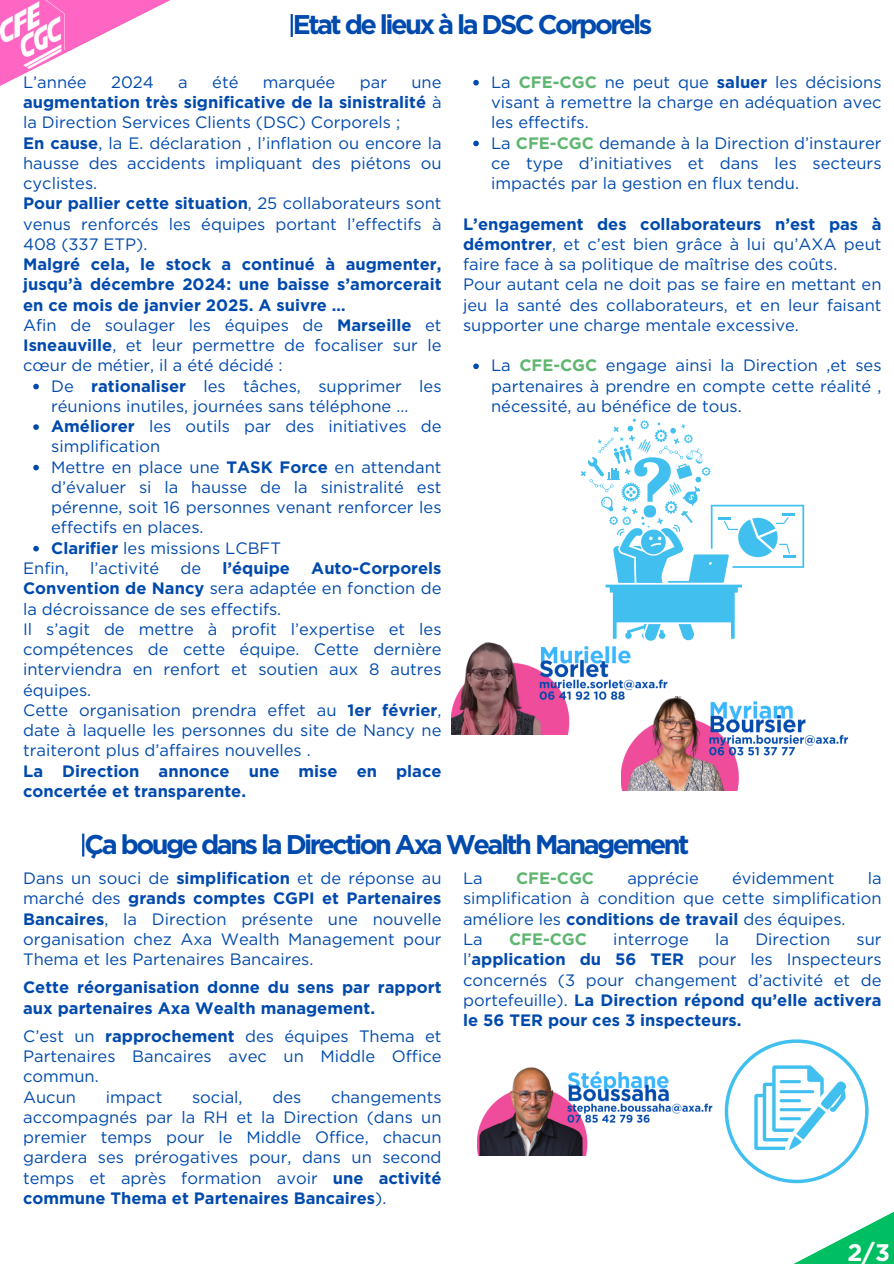
<style>
.page{position:relative;width:894px;height:1264px;background:#fff}
.page>*{position:absolute;margin:0;border:0;box-sizing:border-box;transform-origin:0 0}
.t1{font:700 27px "Gotham";letter-spacing:-.095em;color:#004aad}
.t2{font:700 24px "Gotham";color:#fff}
.t3{font:16.5px/20.2px "Gotham";color:#004aad;text-align:justify}
.t4{font:700 16.5px/20.2px "Gotham";color:#004aad;text-align:justify}
.t5{font:700 16.5px "Gotham";color:#5fb670}
.s1{font-weight:700}
.s2{font-weight:700;color:#5fb670}
.s3{font-weight:400}
</style>
<div class="page">
<svg style="left:0;top:0;width:170px;height:86px"></svg>
<img style="left:0;top:0;width:64px;height:69px">
<hr style="left:290px;top:14px;width:3px;height:23px;background:#004aad">
<img style="left:621px;top:701px;width:228px;height:89px">
<img style="left:452px;top:642px;width:259px;height:92px">
<img style="left:477px;top:1067px;width:236px;height:88px">
<hr style="left:82px;top:833px;width:2px;height:23px;background:#004aad">
<svg style="left:724px;top:1039px;width:169px;height:224px"></svg>
<svg style="left:581px;top:419px;width:223px;height:221px"></svg>
<svg style="left:33px;top:384px;width:6px;height:5px"></svg>
<svg style="left:33px;top:424px;width:6px;height:6px"></svg>
<svg style="left:33px;top:465px;width:6px;height:5px"></svg>
<svg style="left:33px;top:546px;width:6px;height:5px"></svg>
<svg style="left:473px;top:80px;width:5px;height:5px"></svg>
<svg style="left:473px;top:141px;width:5px;height:5px"></svg>
<svg style="left:473px;top:363px;width:5px;height:6px"></svg>
<p class="t1" style="left:293px;top:9px;width:361px">Etat de lieux à la DSC Corporels</p>
<p class="t3" style="left:23px;top:72px;width:65px">L’année</p>
<p class="t3" style="left:111px;top:72px;width:44px">2024</p>
<p class="t3" style="left:178px;top:72px;width:11px">a</p>
<p class="t3" style="left:212px;top:72px;width:28px">été</p>
<p class="t3" style="left:263px;top:72px;width:74px">marquée</p>
<p class="t3" style="left:360px;top:72px;width:29px">par</p>
<p class="t3" style="left:23px;top:72px;width:420px;text-indent:388px">une <span class="s1">augmentation très significative de la sinistralité</span> à la Direction Services Clients (DSC) Corporels ;</p>
<p class="t3" style="left:23px;top:132px;width:420px"><span class="s1">En cause</span>, la E. déclaration , l’inflation ou encore la hausse des accidents impliquant des piétons ou cyclistes.</p>
<p class="t3" style="left:23px;top:193px;width:420px"><span class="s1">Pour pallier cette situation</span>, 25 collaborateurs sont venus renforcés les équipes portant l’effectifs à 408 (337 ETP).</p>
<p class="t4" style="left:23px;top:254px;width:420px">Malgré cela, le stock a continué à augmenter, jusqu’à décembre 2024: une baisse s’amorcerait en ce mois de janvier 2025. A suivre …</p>
<p class="t3" style="left:23px;top:315px;width:420px">Afin de soulager les équipes de <span class="s1">Marseille</span> et <span class="s1">Isneauville</span>, et leur permettre de focaliser sur le cœur de métier, il a été décidé :</p>
<p class="t3" style="left:51px;top:375px;width:392px">De <span class="s1">rationaliser</span> les tâches, supprimer les réunions inutiles, journées sans téléphone …</p>
<p class="t3" style="left:51px;top:416px;width:392px"><span class="s1">Améliorer</span> les outils par des initiatives de simplification</p>
<p class="t3" style="left:51px;top:456px;width:392px">Mettre en place une <span class="s1">TASK Force</span> en attendant d’évaluer si la hausse de la sinistralité est pérenne, soit 16 personnes venant renforcer les effectifs en places.</p>
<p class="t3" style="left:51px;top:537px;width:231px"><span class="s1">Clarifier</span> les missions LCBFT</p>
<p class="t3" style="left:23px;top:558px;width:47px">Enfin,</p>
<p class="t3" style="left:90px;top:558px;width:70px">l’activité</p>
<p class="t3" style="left:180px;top:558px;width:22px">de</p>
<p class="t4" style="left:222px;top:558px;width:69px">l’équipe</p>
<p class="t3" style="left:23px;top:558px;width:420px;text-indent:288px"><span class="s1">Auto-Corporels Convention de Nancy</span> sera adaptée en fonction de la décroissance de ses effectifs.</p>
<p class="t3" style="left:23px;top:618px;width:420px">Il s’agit de mettre à profit l’expertise et les compétences de cette équipe. Cette dernière interviendra en renfort et soutien aux 8 autres équipes.</p>
<p class="t3" style="left:23px;top:699px;width:420px">Cette organisation prendra effet au <span class="s1">1er février</span>, date à laquelle les personnes du site de Nancy ne traiteront plus d’affaires nouvelles .</p>
<p class="t4" style="left:23px;top:760px;width:420px">La Direction annonce une mise en place concertée et transparente.</p>
<p class="t3" style="left:491px;top:72px;width:392px">La <span class="s2">CFE-CGC</span> ne peut que <span class="s1">saluer</span> les décisions visant à remettre la charge en adéquation avec les effectifs.</p>
<p class="t3" style="left:491px;top:132px;width:392px">La <span class="s2">CFE-CGC</span> demande à la Direction d’instaurer ce type d’initiatives et dans les secteurs impactés par la gestion en flux tendu.</p>
<p class="t3" style="left:463px;top:213px;width:420px"><span class="s1">L’engagement des collaborateurs n’est pas à démontrer</span>, et c’est bien grâce à lui qu’AXA peut faire face à sa politique de maîtrise des coûts.</p>
<p class="t3" style="left:463px;top:274px;width:420px">Pour autant cela ne doit pas se faire en mettant en jeu la santé des collaborateurs, et en leur faisant supporter une charge mentale excessive.</p>
<p class="t3" style="left:491px;top:355px;width:392px">La <span class="s2">CFE-CGC</span> engage ainsi la Direction ,et ses partenaires à prendre en compte cette réalité , nécessité, au bénéfice de tous.</p>
<p class="t1" style="left:84px;top:828px;width:606px">Ça bouge dans la Direction Axa Wealth Management</p>
<p class="t3" style="left:23px;top:868px;width:420px">Dans un souci de <span class="s1">simplification</span> et de réponse au marché des <span class="s1">grands comptes CGPI et Partenaires Bancaires</span>, la Direction présente une nouvelle organisation chez Axa Wealth Management pour Thema et les Partenaires Bancaires.</p>
<p class="t4" style="left:23px;top:977px;width:420px">Cette réorganisation donne du sens par rapport aux partenaires Axa Wealth management.</p>
<p class="t3" style="left:23px;top:1025px;width:420px">C’est un <span class="s1">rapprochement</span> des équipes Thema et Partenaires Bancaires avec un Middle Office commun.</p>
<p class="t3" style="left:23px;top:1086px;width:54px">Aucun</p>
<p class="t3" style="left:106px;top:1086px;width:58px">impact</p>
<p class="t3" style="left:192px;top:1086px;width:52px">social,</p>
<p class="t3" style="left:272px;top:1086px;width:30px">des</p>
<p class="t3" style="left:23px;top:1086px;width:420px;text-indent:308px">changements accompagnés par la RH et la Direction (dans un premier temps pour le Middle Office, chacun gardera ses prérogatives pour, dans un second temps et après formation avoir <span class="s1">une activité commune Thema et Partenaires Bancaires</span>).</p>
<p class="t3" style="left:463px;top:868px;width:21px">La</p>
<p class="t5" style="left:516px;top:868px;width:80px">CFE-CGC</p>
<p class="t3" style="left:627px;top:868px;width:73px">apprécie</p>
<p class="t3" style="left:731px;top:868px;width:104px">évidemment</p>
<p class="t3" style="left:463px;top:868px;width:420px;text-indent:404px">la simplification à condition que cette simplification améliore les <span class="s1">conditions de travail</span> des équipes.</p>
<p class="t3" style="left:463px;top:928px;width:21px">La</p>
<p class="t5" style="left:509px;top:929px;width:80px">CFE-CGC</p>
<p class="t3" style="left:613px;top:928px;width:77px">interroge</p>
<p class="t3" style="left:715px;top:928px;width:15px">la</p>
<p class="t3" style="left:755px;top:928px;width:76px">Direction</p>
<p class="t4" style="left:463px;top:928px;width:420px;text-indent:393px"><span class="s3">sur l’</span>application du 56 TER <span class="s3">pour les Inspecteurs concernés (3 pour changement d’activité et de portefeuille).</span> La Direction répond qu’elle activera le 56 TER pour ces 3 inspecteurs.</p>
<p class="t2" style="left:847px;top:1237px;width:44px">2/3</p>
</div>
